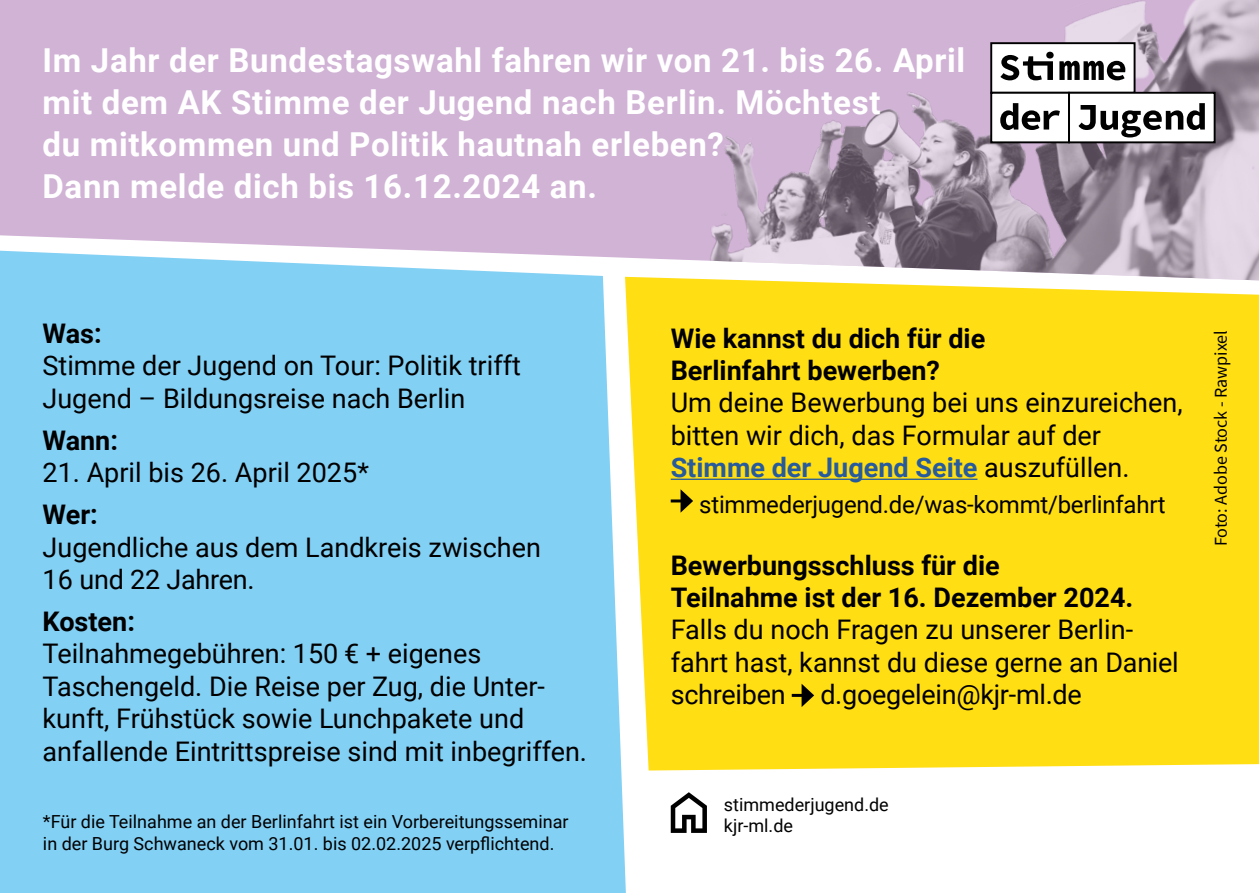
<style>
.page{position:relative;width:1259px;height:893px;background:#fff}
.page>*{position:absolute;margin:0;border:0;box-sizing:border-box;transform-origin:0 0}
.t1{font:700 33px/42px "Roboto";letter-spacing:.02em;color:#fff}
.t2{font:27px/32.4px "Roboto";color:#000}
.t3{font:700 27px/32.4px "Roboto";color:#000}
.t4{font:24px "Roboto";letter-spacing:-.01em;color:#000}
.t5{font:18px/21.6px "Roboto";color:#000}
.t6{font:18px "Source Sans Pro";color:#000}
.s1{font-weight:700;color:#275b9b}
</style>
<div class="page">
<div style="left:0;top:280px;width:626px;height:613px;background:#83d0f5"></div>
<div style="left:625px;top:280px;width:634px;height:490px;background:#ffde14"></div>
<svg style="left:0;top:0;width:696px;height:280px;fill:#d1b3d6"></svg>
<img style="left:696px;top:0;width:563px;height:280px">
<svg style="left:671px;top:792px;width:36px;height:41px"></svg>
<hr style="left:670px;top:479px;width:307px;height:1px;background:#275b9b">
<svg style="left:670px;top:489px;width:23px;height:24px"></svg>
<svg style="left:792px;top:684px;width:22px;height:23px"></svg>
<div style="left:991px;top:43px;width:143px;height:50px;background:#fff"></div>
<div style="left:990px;top:42px;width:145px;height:52px;border:2px solid #000"></div>
<div style="left:1046px;top:52px;width:7px;height:7px;background:#000;border-radius:50%"></div>
<svg style="left:1000px;top:55px;width:53px;height:25px"></svg>
<svg style="left:1059px;top:61px;width:66px;height:19px"></svg>
<div style="left:991px;top:93px;width:78px;height:49px;background:#fff"></div>
<div style="left:990px;top:92px;width:80px;height:51px;border:2px solid #000"></div>
<svg style="left:1000px;top:103px;width:60px;height:27px"></svg>
<div style="left:1069px;top:93px;width:145px;height:49px;background:#fff"></div>
<div style="left:1068px;top:92px;width:147px;height:51px;border:2px solid #000"></div>
<svg style="left:1078px;top:103px;width:126px;height:34px"></svg>
<p class="t1" style="left:43px;top:38px;width:924px">Im Jahr der Bundestagswahl fahren wir von 21. bis 26. April mit dem AK Stimme der Jugend nach Berlin. Möchtest<br>du mitkommen und Politik hautnah erleben?<br>Dann melde dich bis 16.12.2024 an.</p>
<p class="t3" style="left:43px;top:316px;width:61px">Was:</p>
<p class="t2" style="left:43px;top:349px;width:480px">Stimme der Jugend on Tour: Politik trifft<br>Jugend – Bildungsreise nach Berlin</p>
<p class="t3" style="left:43px;top:423px;width:77px">Wann:</p>
<p class="t2" style="left:43px;top:455px;width:328px">21. April bis 26. April 2025*</p>
<p class="t3" style="left:43px;top:497px;width:57px">Wer:</p>
<p class="t2" style="left:43px;top:530px;width:507px">Jugendliche aus dem Landkreis zwischen --<br>16 und 22 Jahren.</p>
<p class="t3" style="left:43px;top:604px;width:94px">Kosten:</p>
<p class="t2" style="left:43px;top:637px;width:546px">Teilnahmegebühren: 150 € + eigenes Taschengeld. Die Reise per Zug, die Unter&shy;kunft, Frühstück sowie Lunchpakete und anfallende Eintrittspreise sind mit inbegriffen.</p>
<p class="t5" style="left:43px;top:810px;width:527px">*Für die Teilnahme an der Berlinfahrt ist ein Vorbereitungsseminar in der Burg Schwaneck vom 31.01. bis 02.02.2025 verpflichtend.</p>
<p class="t3" style="left:670px;top:321px;width:316px">Wie kannst du dich für die<br>Berlinfahrt bewerben?</p>
<p class="t2" style="left:670px;top:386px;width:513px">Um deine Bewerbung bei uns einzureichen, bitten wir dich, das Formular auf der<br><span class="s1">Stimme der Jugend Seite</span> auszufüllen.</p>
<p class="t4" style="left:699px;top:487px;width:468px">stimmederjugend.de/was-kommt/berlinfahrt</p>
<p class="t3" style="left:670px;top:548px;width:464px">Bewerbungsschluss für die<br>Teilnahme ist der 16. Dezember 2024.</p>
<p class="t2" style="left:670px;top:612px;width:509px">Falls du noch Fragen zu unserer Berlin&shy;fahrt hast, kannst du diese gerne an Daniel schreiben</p>
<p class="t2" style="left:820px;top:677px;width:263px">d.goegelein@kjr-ml.de</p>
<p class="t6" style="left:1209px;top:546px;width:218px;rotate:-90deg">Foto: Adobe Stock - Rawpixel</p>
<p class="t5" style="left:724px;top:793px;width:166px">stimmederjugend.de kjr-ml.de</p>
</div>
